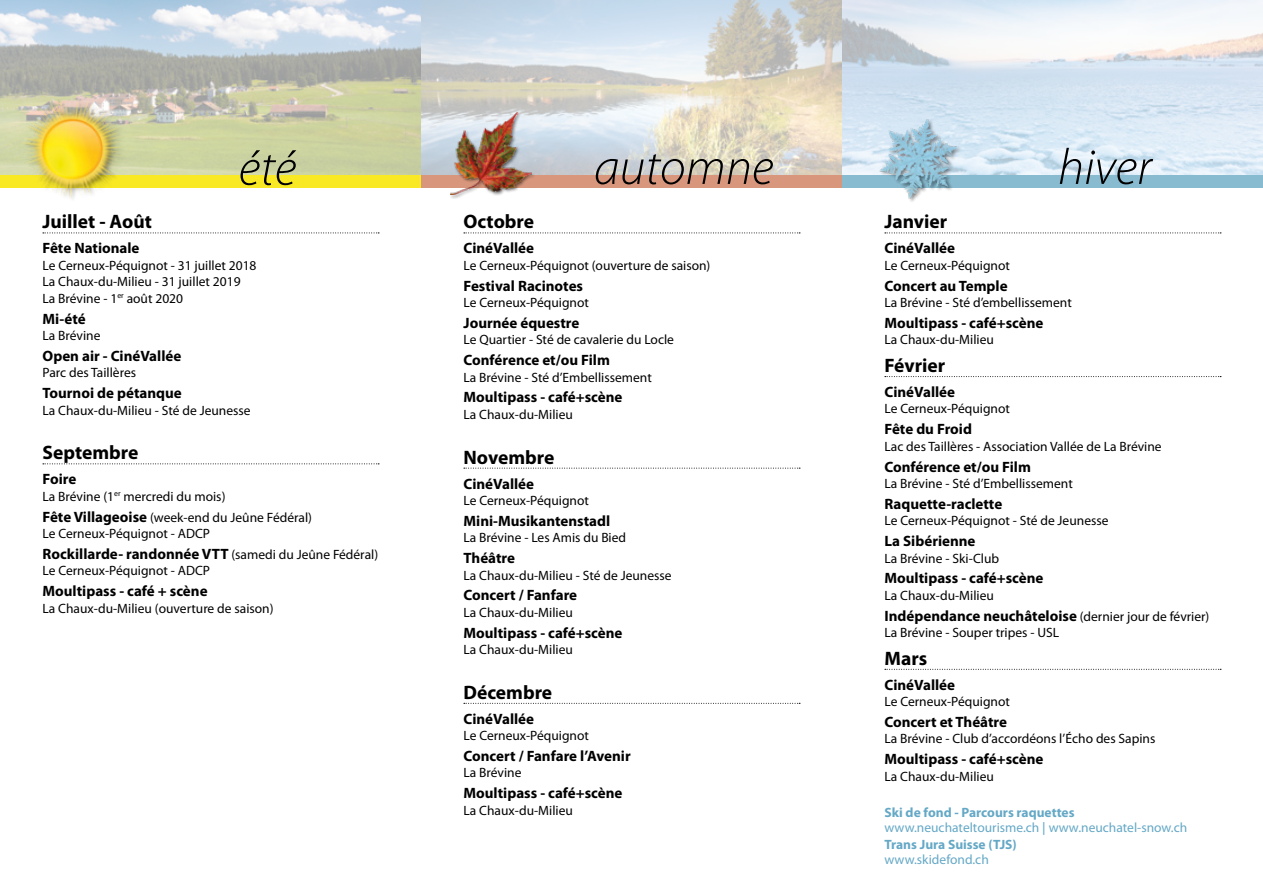
<style>
.page{position:relative;width:1263px;height:893px;background:#fff}
.page>*{position:absolute;margin:0;border:0;box-sizing:border-box;transform-origin:0 0}
.t1{font:italic 300 50.85px "Myriad Pro";color:#000}
.t2{font:700 19.5px "Myriad Pro";color:#000}
.t3{font:700 15px "Myriad Pro";color:#000}
.t4{font:13.5px/16.5px "Myriad Pro";color:#000}
.t5{font:13.5px/15px "Myriad Pro";color:#64a8c6}
.t6{font:700 13.5px "Myriad Pro";color:#64a8c6}
.s1{font-weight:700;font-size:15px}
.s2{font-weight:400;font-size:13.5px}
.s3{font-weight:700}
.s4{font-family:"Arial"}
</style>
<div class="page">
<img style="left:0;top:0;width:1263px;height:175px">
<svg style="left:464px;top:233px;width:336px;height:1px"></svg>
<svg style="left:464px;top:468px;width:336px;height:1px"></svg>
<svg style="left:464px;top:703px;width:336px;height:1px"></svg>
<svg style="left:885px;top:233px;width:336px;height:1px"></svg>
<svg style="left:885px;top:376px;width:336px;height:1px"></svg>
<svg style="left:885px;top:669px;width:336px;height:1px"></svg>
<div style="left:421px;top:175px;width:421px;height:13px;background:#d8977d"></div>
<div style="left:842px;top:175px;width:421px;height:13px;background:#88bbd0"></div>
<div style="left:449px;top:112px;width:87px;height:87px;background:#000;opacity:.5"></div>
<img style="left:450px;top:112px;width:81px;height:82px">
<div style="left:879px;top:119px;width:83px;height:85px;background:#000;opacity:.5"></div>
<img style="left:878px;top:118px;width:80px;height:81px">
<svg style="left:43px;top:233px;width:336px;height:1px"></svg>
<svg style="left:43px;top:463px;width:336px;height:1px"></svg>
<div style="left:0;top:175px;width:421px;height:13px;background:#f9e925"></div>
<div style="left:22px;top:97px;width:106px;height:106px;background:#000;opacity:.6"></div>
<img style="left:20px;top:94px;width:105px;height:107px">
<h1 class="t1" style="left:239px;top:137px;width:59px">été</h1>
<h2 class="t2" style="left:43px;top:209px;width:111px">Juillet - Août</h2>
<p class="t3" style="left:43px;top:238px;width:98px">Fête Nationale</p>
<p class="t4" style="left:43px;top:257px;width:216px">Le Cerneux-Péquignot - 31 juillet 2018<br>La Chaux-du-Milieu - 31 juillet 2019<br>La Brévine - 1<sup>er</sup> août 2020</p>
<p class="t3" style="left:43px;top:309px;width:45px">Mi-été</p>
<p class="t4" style="left:43px;top:327px;width:60px">La Brévine</p>
<p class="t3" style="left:43px;top:346px;width:140px">Open air - CinéVallée</p>
<p class="t4" style="left:43px;top:364px;width:95px">Parc des Taillères</p>
<p class="t3" style="left:43px;top:383px;width:141px">Tournoi de pétanque</p>
<p class="t4" style="left:43px;top:402px;width:210px">La Chaux-du-Milieu - Sté de Jeunesse</p>
<h2 class="t2" style="left:43px;top:440px;width:97px">Septembre</h2>
<p class="t3" style="left:43px;top:469px;width:35px">Foire</p>
<p class="t4" style="left:43px;top:486px;width:271px;line-height:20.7px">La Brévine (1<sup>er</sup> mercredi du mois)<br><span class="s1">Fête Villageoise</span> (week-end du Jeûne Fédéral)</p>
<p class="t4" style="left:43px;top:525px;width:169px">Le Cerneux-Péquignot - ADCP</p>
<p class="t3" style="left:43px;top:544px;width:337px">Rockillarde- randonnée VTT <span class="s2">(samedi du Jeûne Fédéral)</span></p>
<p class="t4" style="left:43px;top:562px;width:169px">Le Cerneux-Péquignot - ADCP</p>
<p class="t3" style="left:43px;top:581px;width:167px">Moultipass - café + scène</p>
<p class="t4" style="left:43px;top:599px;width:233px">La Chaux-du-Milieu (ouverture de saison)</p>
<h1 class="t1" style="left:594px;top:136px;width:181px">automne</h1>
<h1 class="t1" style="left:1058px;top:136px;width:95px">hiver</h1>
<h2 class="t2" style="left:463px;top:209px;width:72px">Octobre</h2>
<p class="t3" style="left:463px;top:238px;width:72px">CinéVallée</p>
<p class="t4" style="left:463px;top:257px;width:248px">Le Cerneux-Péquignot (ouverture de saison)</p>
<p class="t3" style="left:463px;top:276px;width:121px">Festival Racinotes</p>
<p class="t4" style="left:463px;top:294px;width:127px">Le Cerneux-Péquignot</p>
<p class="t3" style="left:463px;top:313px;width:117px">Journée équestre</p>
<p class="t4" style="left:463px;top:331px;width:212px">Le Quartier - Sté de cavalerie du Locle</p>
<p class="t3" style="left:463px;top:350px;width:148px">Conférence et/ou Film</p>
<p class="t4" style="left:463px;top:369px;width:190px">La Brévine - Sté d’Embellissement</p>
<p class="t3" style="left:463px;top:387px;width:160px">Moultipass - café+scène</p>
<p class="t4" style="left:463px;top:406px;width:111px">La Chaux-du-Milieu</p>
<h2 class="t2" style="left:463px;top:444px;width:92px">Novembre</h2>
<p class="t3" style="left:463px;top:474px;width:72px">CinéVallée</p>
<p class="t4" style="left:463px;top:492px;width:127px">Le Cerneux-Péquignot</p>
<p class="t3" style="left:463px;top:511px;width:148px">Mini-Musikantenstadl</p>
<p class="t4" style="left:463px;top:529px;width:164px">La Brévine - Les Amis du Bied</p>
<p class="t3" style="left:463px;top:548px;width:53px">Théâtre</p>
<p class="t4" style="left:463px;top:566px;width:210px">La Chaux-du-Milieu - Sté de Jeunesse</p>
<p class="t3" style="left:463px;top:585px;width:115px">Concert / Fanfare</p>
<p class="t4" style="left:463px;top:604px;width:111px">La Chaux-du-Milieu</p>
<p class="t3" style="left:463px;top:623px;width:160px">Moultipass - café+scène</p>
<p class="t4" style="left:463px;top:641px;width:111px">La Chaux-du-Milieu</p>
<h2 class="t2" style="left:463px;top:679px;width:90px">Décembre</h2>
<p class="t3" style="left:463px;top:709px;width:72px">CinéVallée</p>
<p class="t4" style="left:463px;top:727px;width:127px">Le Cerneux-Péquignot</p>
<p class="t3" style="left:463px;top:746px;width:169px">Concert / Fanfare l’Avenir</p>
<p class="t4" style="left:463px;top:764px;width:60px">La Brévine</p>
<p class="t3" style="left:463px;top:783px;width:160px">Moultipass - café+scène</p>
<p class="t4" style="left:463px;top:802px;width:111px">La Chaux-du-Milieu</p>
<h2 class="t2" style="left:884px;top:209px;width:64px">Janvier</h2>
<p class="t3" style="left:884px;top:238px;width:72px">CinéVallée</p>
<p class="t4" style="left:884px;top:257px;width:127px">Le Cerneux-Péquignot</p>
<p class="t3" style="left:884px;top:276px;width:125px">Concert au Temple</p>
<p class="t4" style="left:884px;top:294px;width:189px">La Brévine - Sté d’embellissement</p>
<p class="t3" style="left:884px;top:313px;width:160px">Moultipass - café+scène</p>
<p class="t4" style="left:884px;top:331px;width:111px">La Chaux-du-Milieu</p>
<h2 class="t2" style="left:884px;top:353px;width:62px">Février</h2>
<p class="t3" style="left:884px;top:382px;width:72px">CinéVallée</p>
<p class="t4" style="left:884px;top:400px;width:127px">Le Cerneux-Péquignot</p>
<p class="t3" style="left:884px;top:419px;width:89px">Fête du Froid</p>
<p class="t4" style="left:884px;top:438px;width:279px">Lac des Taillères - Association Vallée de La Brévine</p>
<p class="t3" style="left:884px;top:457px;width:148px">Conférence et/ou Film</p>
<p class="t4" style="left:884px;top:475px;width:190px">La Brévine - Sté d’Embellissement</p>
<p class="t3" style="left:884px;top:494px;width:119px">Raquette-raclette</p>
<p class="t4" style="left:884px;top:512px;width:226px">Le Cerneux-Péquignot - Sté de Jeunesse</p>
<p class="t3" style="left:884px;top:531px;width:93px">La Sibérienne</p>
<p class="t4" style="left:884px;top:549px;width:116px">La Brévine - Ski-Club</p>
<p class="t3" style="left:884px;top:568px;width:160px">Moultipass - café+scène</p>
<p class="t4" style="left:884px;top:587px;width:111px">La Chaux-du-Milieu</p>
<p class="t3" style="left:884px;top:606px;width:326px">Indépendance neuchâteloise <span class="s2">(dernier jour de février)</span></p>
<p class="t4" style="left:884px;top:624px;width:176px">La Brévine - Souper tripes - USL</p>
<h2 class="t2" style="left:884px;top:645px;width:44px">Mars</h2>
<p class="t3" style="left:884px;top:675px;width:72px">CinéVallée</p>
<p class="t4" style="left:884px;top:693px;width:127px">Le Cerneux-Péquignot</p>
<p class="t3" style="left:884px;top:712px;width:124px">Concert et Théâtre</p>
<p class="t4" style="left:884px;top:730px;width:272px">La Brévine - Club d’accordéons l’Écho des Sapins</p>
<p class="t3" style="left:884px;top:749px;width:160px">Moultipass - café+scène</p>
<p class="t4" style="left:884px;top:768px;width:111px">La Chaux-du-Milieu</p>
<p class="t5" style="left:884px;top:805px;width:304px"><span class="s3">Ski de fond - Parcours raquettes </span>www.neuchateltourisme.ch <span class="s4">|</span> www.neuchatel-snow.ch</p>
<p class="t6" style="left:884px;top:836px;width:134px">Trans Jura Suisse (TJS)</p>
<p class="t5" style="left:884px;top:852px;width:106px">www.skidefond.ch</p>
</div>
